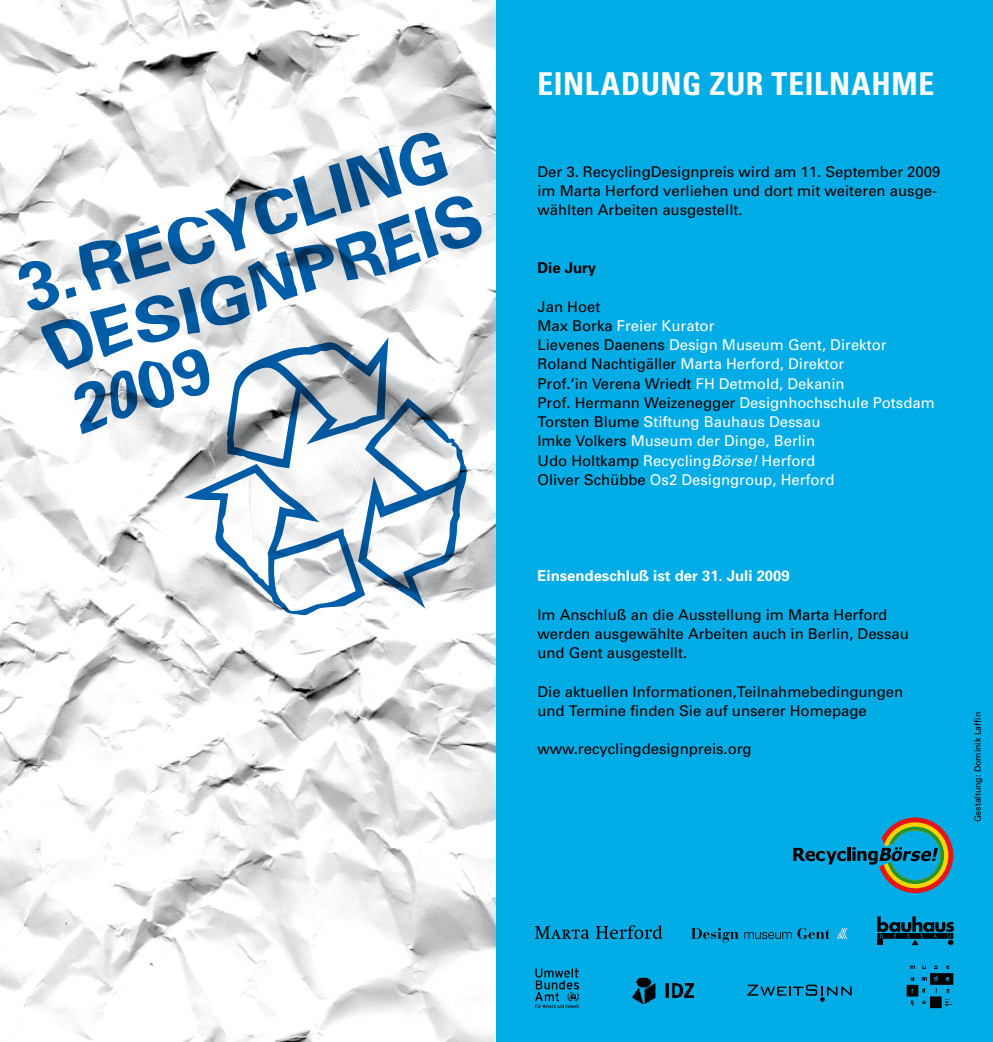
<style>
.page{position:relative;width:993px;height:1042px;background:#fff}
.page>*{position:absolute;margin:0;border:0;box-sizing:border-box;transform-origin:0 0}
.t1{font:700 condensed 31.5px "Univers";letter-spacing:.02em;color:#fff}
.t2{font:14.88px/19.2px "Univers";color:#000}
.t3{font:14.88px/19.2px "Univers";color:#fff}
.t4{font:700 14.88px "Univers";color:#fff}
.t5{font:700 14.88px "Univers";color:#000}
.t6{font:8.75px "Univers";color:#000}
.s1{color:#000}
.s2{font-style:italic}
</style>
<div class="page">
<img style="left:0;top:0;width:496px;height:1042px">
<svg style="left:184px;top:434px;width:283px;height:182px"></svg>
<svg style="left:17px;top:131px;width:466px;height:303px"></svg>
<div style="left:496px;top:0;width:496px;height:1042px;background:#00ace5"></div>
<svg style="left:793px;top:848px;width:52px;height:16px"></svg>
<hr style="left:846px;top:847px;width:3px;height:14px;background:#000">
<svg style="left:852px;top:817px;width:100px;height:76px"></svg>
<svg style="left:535px;top:926px;width:54px;height:13px"></svg>
<svg style="left:595px;top:925px;width:67px;height:14px"></svg>
<svg style="left:877px;top:916px;width:76px;height:29px"></svg>
<div style="left:535px;top:968px;width:43px;height:43px;background:linear-gradient(to right,#00ace5,#00ace5)"></div>
<img style="left:535px;top:968px;width:43px;height:39px">
<img style="left:906px;top:965px;width:48px;height:44px">
<svg style="left:691px;top:928px;width:47px;height:15px"></svg>
<svg style="left:744px;top:932px;width:47px;height:7px"></svg>
<svg style="left:797px;top:928px;width:32px;height:11px"></svg>
<svg style="left:836px;top:928px;width:11px;height:11px"></svg>
<svg style="left:747px;top:984px;width:104px;height:18px"></svg>
<img style="left:632px;top:978px;width:61px;height:25px">
<h1 class="t1" style="left:537px;top:64px;width:395px">EINLADUNG ZUR TEILNAHME</h1>
<p class="t2" style="left:537px;top:162px;width:404px">Der 3. RecyclingDesignpreis wird am 11. September 2009 im Marta Herford verliehen und dort mit weiteren ausge&shy;wählten Arbeiten ausgestellt.</p>
<p class="t5" style="left:537px;top:259px;width:60px">Die Jury</p>
<p class="t3" style="left:537px;top:297px;width:398px"><span class="s1">Jan Hoet<br>Max Borka</span> Freier Kurator<br><span class="s1">Lievenes Daenens</span> Design Museum Gent, Direktor <span class="s1">Roland Nachtigäller</span> Marta Herford, Direktor<br><span class="s1">Prof.‘in Verena Wriedt</span> FH Detmold, Dekanin<br><span class="s1">Prof. Hermann Weizenegger</span> Designhochschule Potsdam <span class="s1">Torsten Blume</span> Stiftung Bauhaus Dessau<br><span class="s1">Imke Volkers</span> Museum der Dinge, Berlin<br><span class="s1">Udo Holtkamp</span> Recycling<span class="s2">Börse!</span> Herford<br><span class="s1">Oliver Schübbe</span> Os2 Designgroup, Herford</p>
<p class="t4" style="left:537px;top:567px;width:254px">Einsendeschluß ist der 31. Juli 2009</p>
<p class="t2" style="left:537px;top:605px;width:373px">Im Anschluß an die Ausstellung im Marta Herford werden ausgewählte Arbeiten auch in Berlin, Dessau und Gent ausgestellt.</p>
<p class="t2" style="left:537px;top:682px;width:367px">Die aktuellen Informationen,Teilnahmebedingungen und Termine finden Sie auf unserer Homepage</p>
<p class="t2" style="left:537px;top:739px;width:216px">www.recyclingdesignpreis.org</p>
<p class="t6" style="left:972px;top:822px;width:112px;rotate:-90deg">Gestaltung: Dominik Laffin</p>
</div>
